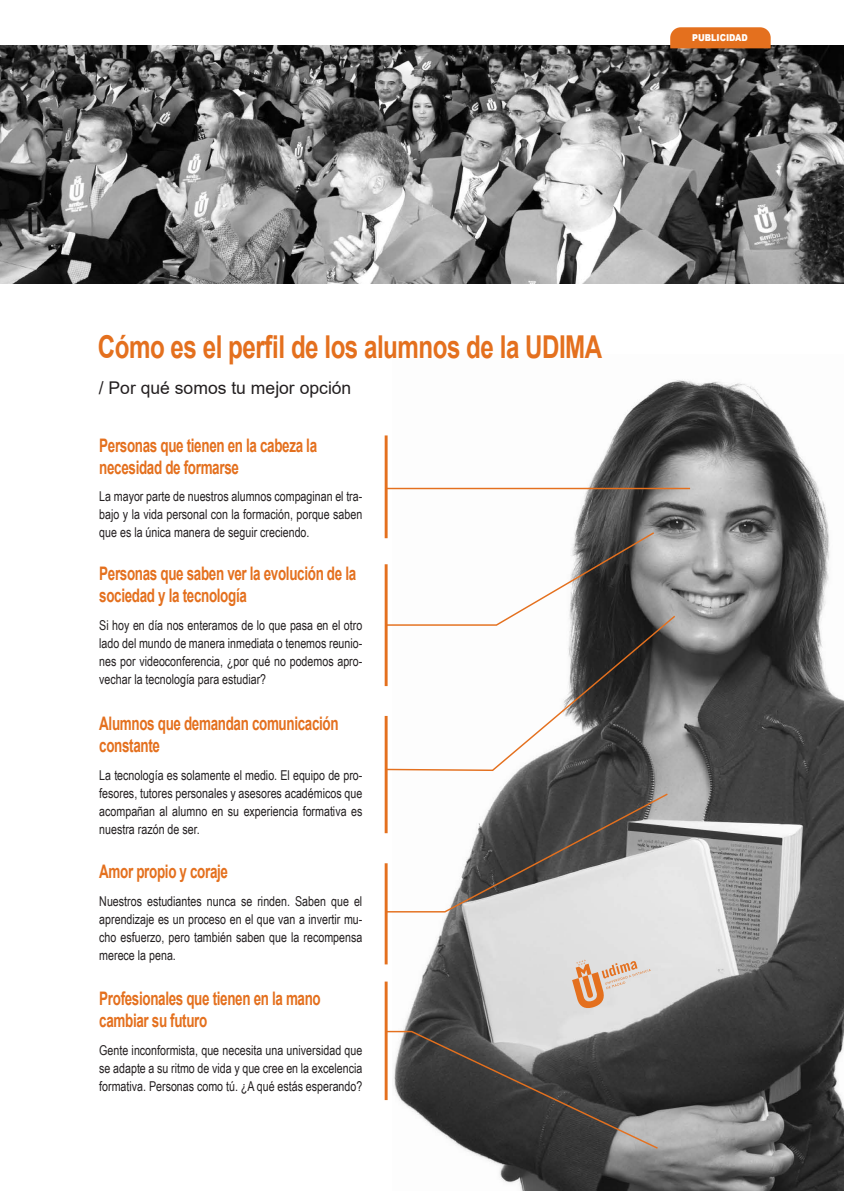
<style>
.page{position:relative;width:844px;height:1191px;background:#fff}
.page>*{position:absolute;margin:0;border:0;box-sizing:border-box;transform-origin:0 0}
.ladillos_texto_siste{font:700 31.5px "Arial";letter-spacing:-.02em;color:#e4701e;scale:.77 1}
.ladillos_texto_siste-2{font:700 18.72px/22.1px "Arial";letter-spacing:-.025em;color:#e4701e;scale:.72 1}
.t1{font:17.5px "Arial";color:#231f20}
.texto_general{font:13.65px/18.2px "Arial Narrow";color:#231f20;text-align:justify;scale:.96 1}
.nombre_y_cargo_autor{font:900 9.45px "Arial";color:#fff;scale:.85 1}
</style>
<div class="page">
<img style="left:0;top:45px;width:843px;height:238px">
<img style="left:392px;top:380px;width:451px;height:811px">
<hr style="left:384px;top:435px;width:3px;height:103px;background:#e4701e">
<hr style="left:384px;top:716px;width:3px;height:117px;background:#e4701e">
<hr style="left:384px;top:863px;width:3px;height:101px;background:#e4701e">
<hr style="left:384px;top:981px;width:3px;height:119px;background:#e4701e">
<svg style="left:384px;top:531px;width:271px;height:83px"></svg>
<svg style="left:384px;top:614px;width:292px;height:157px"></svg>
<svg style="left:384px;top:792px;width:285px;height:121px"></svg>
<svg style="left:384px;top:1030px;width:275px;height:120px;background:#5f5d5c"></svg>
<hr style="left:386px;top:488px;width:304px;height:1px;background:#e4701e">
<svg style="left:670px;top:27px;width:100px;height:21px;background:#e47526"></svg>
<svg style="left:572px;top:959px;width:78px;height:52px;background:#e0c6b3"></svg>
<p class="nombre_y_cargo_autor" style="left:692px;top:31px;width:67px">PUBLICIDAD</p>
<p class="ladillos_texto_siste" style="left:98px;top:325px;width:656px">Cómo es el perfil de los alumnos de la UDIMA</p>
<p class="t1" style="left:99px;top:376px;width:254px">/ Por qué somos tu mejor opción</p>
<p class="ladillos_texto_siste-2" style="left:99px;top:434px;width:304px">Personas que tienen en la cabeza la necesidad de formarse</p>
<p class="texto_general" style="left:99px;top:486px;width:275px">La mayor parte de nuestros alumnos compaginan el tra&shy;bajo y la vida personal con la formación, porque saben que es la única manera de seguir creciendo.</p>
<p class="ladillos_texto_siste-2" style="left:99px;top:563px;width:358px">Personas que saben ver la evolución de la sociedad y la tecnología</p>
<p class="texto_general" style="left:99px;top:615px;width:275px">Si hoy en día nos enteramos de lo que pasa en el otro lado del mundo de manera inmediata o tenemos reunio&shy;nes por videoconferencia, ¿por qué no podemos apro&shy;vechar la tecnología para estudiar?</p>
<p class="ladillos_texto_siste-2" style="left:99px;top:713px;width:334px">Alumnos que demandan comunicación constante</p>
<p class="texto_general" style="left:99px;top:765px;width:275px">La tecnología es solamente el medio. El equipo de pro&shy;fesores, tutores personales y asesores académicos que acompañan al alumno en su experiencia formativa es nuestra razón de ser.</p>
<p class="ladillos_texto_siste-2" style="left:99px;top:861px;width:180px">Amor propio y coraje</p>
<p class="texto_general" style="left:99px;top:891px;width:275px">Nuestros estudiantes nunca se rinden. Saben que el aprendizaje es un proceso en el que van a invertir mu&shy;cho esfuerzo, pero también saben que la recompensa merece la pena.</p>
<p class="ladillos_texto_siste-2" style="left:99px;top:988px;width:309px">Profesionales que tienen en la mano cambiar su futuro</p>
<p class="texto_general" style="left:99px;top:1040px;width:275px">Gente inconformista, que necesita una universidad que se adapte a su ritmo de vida y que cree en la excelencia formativa. Personas como tú. ¿A qué estás esperando?</p>
</div>
